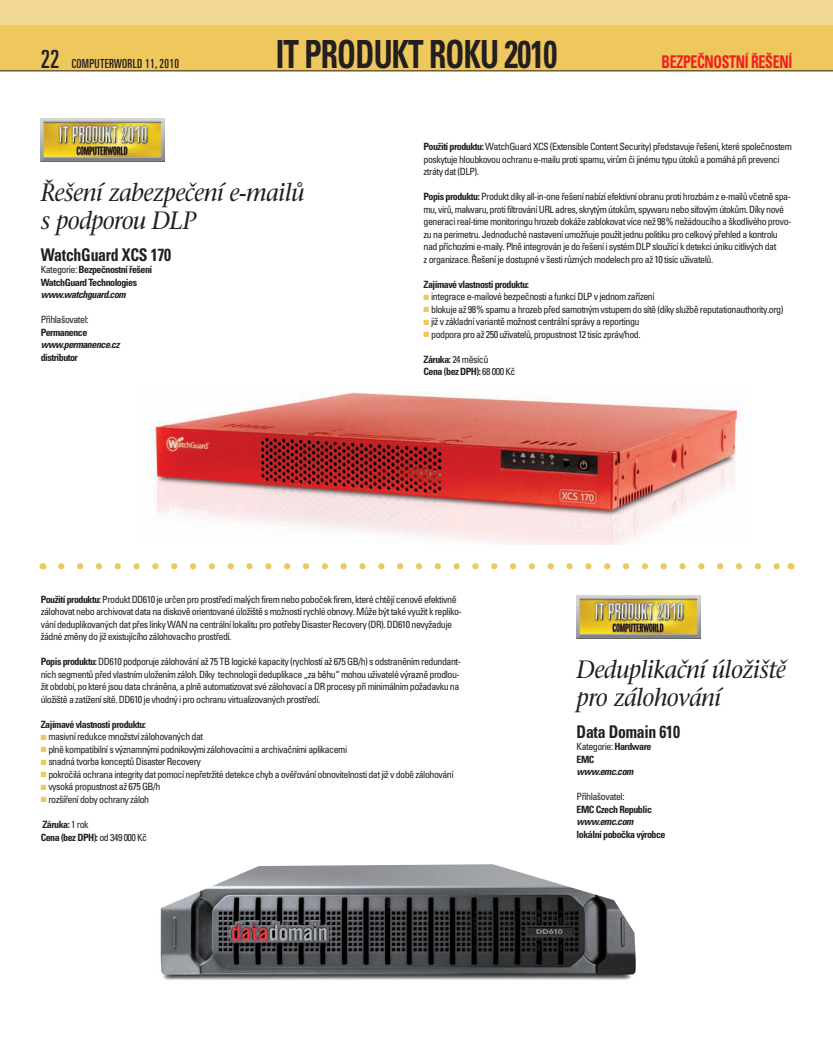
<style>
.page{position:relative;width:833px;height:1053px;background:#fff}
.page>*{position:absolute;margin:0;border:0;box-sizing:border-box;transform-origin:0 0}
.t1{font:700 condensed 38.75px "Univers CE";letter-spacing:-.025em;color:#231f20;scale:.8 1}
.t2{font:italic 25px/28.8px "Stone Serif CE";letter-spacing:-.025em;color:#231f20;scale:.95 1}
.t3{font:700 condensed 17.5px "Univers CE";letter-spacing:-.015em;color:#231f20;scale:.9 1}
.t4{font:700 condensed 17.5px "Univers CE";letter-spacing:-.025em;color:#ee1d23;scale:.8 1}
.t5{font:ultra-condensed 12.5px "Univers CE";letter-spacing:.025em;color:#231f20}
.t6{font:condensed 10px/12.5px "Univers CE";letter-spacing:-.05em;color:#231f20}
.t7{font:700 condensed 10px/12.5px "Univers CE";letter-spacing:-.05em;color:#231f20}
.t8{font:italic 700 condensed 10px "Univers CE";letter-spacing:-.05em;color:#231f20}
.s1{font-size:25px}
.s2{font-weight:400}
.s3{font-weight:700}
.s4{color:#eec75d}
</style>
<div class="page">
<div style="left:0;top:19px;width:833px;height:52px;background:#eec75d"></div>
<hr style="left:0;top:71px;width:833px;height:1px;background:#231f20">
<div style="left:0;top:0;width:833px;height:25px;background:#f3d893"></div>
<img style="left:41px;top:119px;width:124px;height:42px">
<img style="left:576px;top:595px;width:124px;height:43px">
<svg style="left:44px;top:563px;width:746px;height:6px"></svg>
<svg style="left:61px;top:563px;width:720px;height:6px"></svg>
<img style="left:153px;top:392px;width:587px;height:152px">
<img style="left:160px;top:864px;width:476px;height:116px">
<p class="t5" style="left:41px;top:59px;width:140px"><span class="s1">22</span> COMPUTERWORLD 11, 2010</p>
<h1 class="t1" style="left:276px;top:39px;width:353px">IT PRODUKT ROKU 2010</h1>
<h3 class="t4" style="left:661px;top:55px;width:165px">BEZPEČNOSTNÍ ŘEŠENÍ</h3>
<h2 class="t2" style="left:41px;top:180px;width:279px">Řešení zabezpečení e-mailů s podporou DLP</h2>
<h3 class="t3" style="left:41px;top:247px;width:146px">WatchGuard XCS 170</h3>
<p class="t7" style="left:41px;top:264px;width:113px"><span class="s2">Kategorie:</span> Bezpečnostní řešení<br>WatchGuard Technologies</p>
<p class="t8" style="left:41px;top:291px;width:87px">www.watchguard.com</p>
<p class="t6" style="left:41px;top:314px;width:49px">Přihlašovatel:</p>
<p class="t7" style="left:41px;top:326px;width:48px">Permanence</p>
<p class="t8" style="left:41px;top:341px;width:80px">www.permanence.cz</p>
<p class="t7" style="left:41px;top:351px;width:39px">distributor</p>
<p class="t6" style="left:423px;top:141px;width:370px"><span class="s3">Použití produktu:</span> WatchGuard XCS (Extensible Content Security) představuje řešení, které společnostem poskytuje hloubkovou ochranu e-mailu proti spamu, virům či jinému typu útoků a pomáhá při prevenci ztráty dat (DLP).</p>
<p class="t6" style="left:423px;top:191px;width:369px"><span class="s3">Popis produktu:</span> Produkt díky all-in-one řešení nabízí efektivní obranu proti hrozbám z e-mailů včetně spa&shy;mu, virů, malwaru, proti filtrování URL adres, skrytým útokům, spywaru nebo síťovým útokům. Díky nové generaci real-time monitoringu hrozeb dokáže zablokovat více než 98 % nežádoucího a škodlivého provo&shy;zu na perimetru. Jednoduché nastavení umožňuje použít jednu politiku pro celkový přehled a kontrolu nad příchozími e-maily. Plně integrován je do řešení i systém DLP sloužící k detekci úniku citlivých dat<br>z organizace. Řešení je dostupné v šesti různých modelech pro až 10 tisíc uživatelů.</p>
<p class="t7" style="left:423px;top:279px;width:107px">Zajímavé vlastnosti produktu:</p>
<p class="t6" style="left:423px;top:291px;width:232px"><span class="s4">■</span> integrace e-mailové bezpečnosti a funkcí DLP v jednom zařízení</p>
<p class="t6" style="left:423px;top:304px;width:361px"><span class="s4">■</span> blokuje až 98 % spamu a hrozeb před samotným vstupem do sítě (díky službě reputationauthority.org)</p>
<p class="t6" style="left:423px;top:316px;width:217px"><span class="s4">■</span> již v základní variantě možnost centrální správy a reportingu</p>
<p class="t6" style="left:423px;top:329px;width:218px"><span class="s4">■</span> podpora pro až 250 uživatelů, propustnost 12 tisíc zpráv/hod.</p>
<p class="t7" style="left:423px;top:354px;width:93px">Záruka: <span class="s2">24 měsíců<br></span>Cena (bez DPH): <span class="s2">68 000 Kč</span></p>
<p class="t6" style="left:41px;top:593px;width:422px"><span class="s3">Použití produktu:</span> Produkt DD610 je určen pro prostředí malých firem nebo poboček firem, které chtějí cenově efektivně zálohovat nebo archivovat data na diskově orientované úložiště s možností rychlé obnovy. Může být také využit k repliko&shy;vání deduplikovaných dat přes linky WAN na centrální lokalitu pro potřeby Disaster Recovery (DR). DD610 nevyžaduje žádné změny do již existujícího zálohovacího prostředí.</p>
<p class="t6" style="left:41px;top:656px;width:422px"><span class="s3">Popis produktu:</span> DD610 podporuje zálohování až 75 TB logické kapacity (rychlostí až 675 GB/h) s odstraněním redundant&shy;ních segmentů před vlastním uložením záloh. Díky technologii deduplikace „za běhu“ mohou uživatelé výrazně prodlou&shy;žit období, po které jsou data chráněna, a plně automatizovat své zálohovací a DR procesy při minimálním požadavku na úložiště a zatížení sítě. DD610 je vhodný i pro ochranu virtualizovaných prostředí.</p>
<p class="t7" style="left:41px;top:718px;width:107px">Zajímavé vlastnosti produktu:</p>
<p class="t6" style="left:41px;top:731px;width:164px"><span class="s4">■</span> masivní redukce množství zálohovaných dat</p>
<p class="t6" style="left:41px;top:743px;width:308px"><span class="s4">■</span> plně kompatibilní s významnými podnikovými zálohovacími a archivačními aplikacemi</p>
<p class="t6" style="left:41px;top:756px;width:162px"><span class="s4">■</span> snadná tvorba konceptů Disaster Recovery</p>
<p class="t6" style="left:41px;top:768px;width:414px"><span class="s4">■</span> pokročilá ochrana integrity dat pomocí nepřetržité detekce chyb a ověřování obnovitelnosti dat již v době zálohování</p>
<p class="t6" style="left:41px;top:781px;width:121px"><span class="s4">■</span> vysoká propustnost až 675 GB/h</p>
<p class="t6" style="left:41px;top:793px;width:110px"><span class="s4">■</span> rozšíření doby ochrany záloh</p>
<p class="t7" style="left:41px;top:818px;width:108px">Záruka: <span class="s2">1 rok<br></span>Cena (bez DPH): <span class="s2">od 349 000 Kč</span></p>
<h2 class="t2" style="left:576px;top:656px;width:222px">Deduplikační úložiště pro zálohování</h2>
<h3 class="t3" style="left:576px;top:724px;width:116px">Data Domain 610</h3>
<p class="t7" style="left:576px;top:741px;width:76px"><span class="s2">Kategorie:</span> Hardware<br>EMC</p>
<p class="t8" style="left:576px;top:767px;width:58px">www.emc.com</p>
<p class="t6" style="left:576px;top:791px;width:49px">Přihlašovatel:</p>
<p class="t7" style="left:576px;top:803px;width:77px">EMC Czech Republic</p>
<p class="t8" style="left:576px;top:817px;width:58px">www.emc.com</p>
<p class="t7" style="left:576px;top:828px;width:90px">lokální pobočka výrobce</p>
</div>
